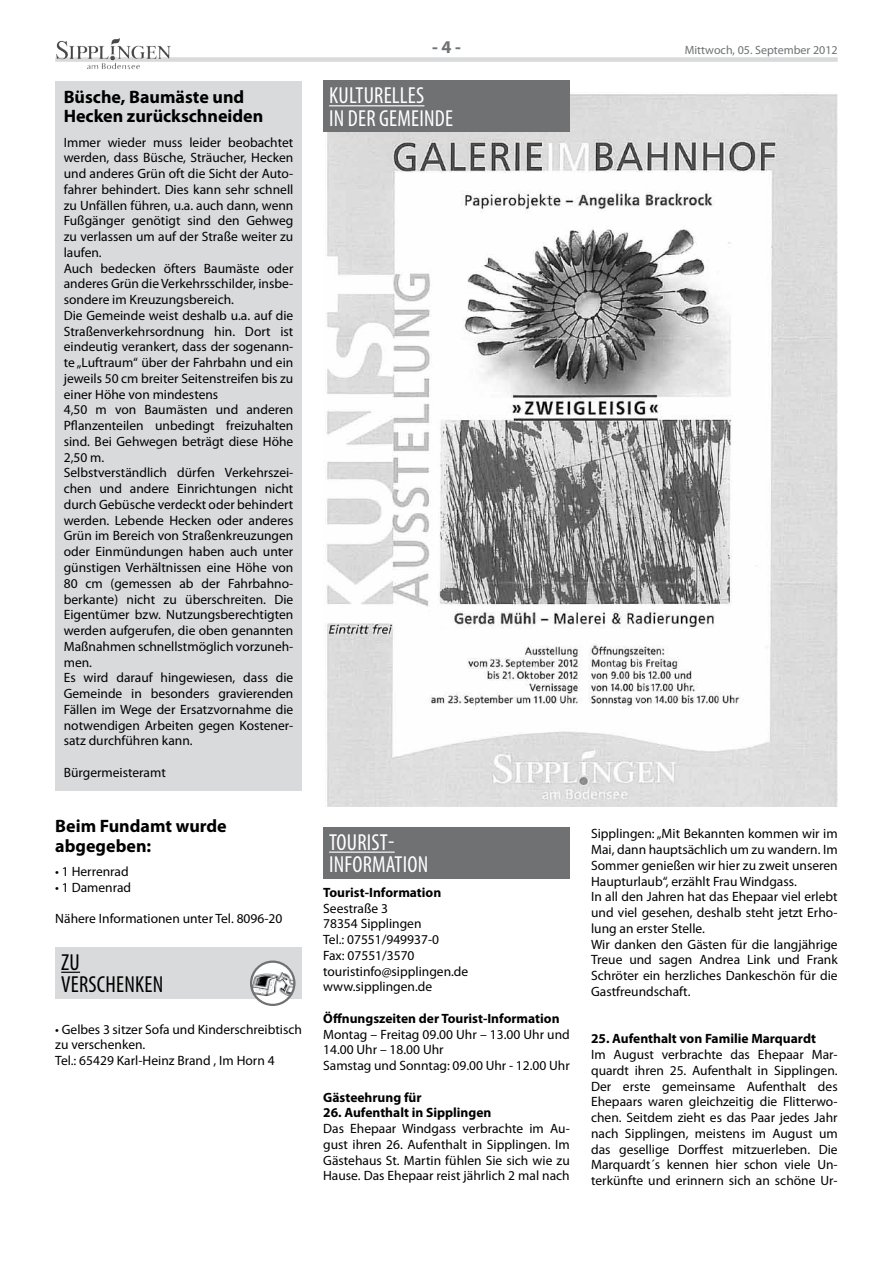
<style>
.page{position:relative;width:893px;height:1263px;background:#fff}
.page>*{position:absolute;margin:0;border:0;box-sizing:border-box;transform-origin:0 0}
.t1{font:condensed 23.25px/22.5px "Myriad Pro";letter-spacing:.01em;color:#fff}
.t2{font:condensed 23.25px/22.5px "Myriad Pro";letter-spacing:.01em;color:#000}
.t3{font:700 18px/19.5px "Myriad Pro";color:#000}
.t4{font:700 18px "Myriad Pro";color:#707172}
.t5{font:13.5px/15.8px "Myriad Pro";color:#000}
.t6{font:700 13.5px "Myriad Pro";color:#000}
.t7{font:12px "Myriad Pro";color:#707172}
</style>
<div class="page">
<div style="left:55px;top:57px;width:783px;height:5px;background:#d9dadb"></div>
<img style="left:56px;top:37px;width:64px;height:22px">
<div style="left:55px;top:81px;width:247px;height:710px;background:#d9dadb"></div>
<div style="left:55px;top:947px;width:247px;height:51px;background:#d9dadb"></div>
<svg style="left:61px;top:972px;width:19px;height:1px"></svg>
<svg style="left:251px;top:962px;width:43px;height:43px"></svg>
<img style="left:251px;top:970px;width:43px;height:27px">
<div style="left:250px;top:960px;width:45px;height:46px;border:2px solid #707172;border-radius:50%"></div>
<img style="left:326px;top:94px;width:512px;height:713px">
<div style="left:323px;top:827px;width:247px;height:51px;background:#707172"></div>
<hr style="left:329px;top:851px;width:66px;height:2px;background:#fff">
<div style="left:323px;top:81px;width:247px;height:51px;background:#707172"></div>
<hr style="left:329px;top:105px;width:95px;height:1px;background:#fff">
<h2 class="t3" style="left:64px;top:86px;width:201px">Büsche, Baumäste und<br>Hecken zurückschneiden</h2>
<p class="t5" style="left:64px;top:134px;width:231px">Immer wieder muss leider beobachtet werden, dass Büsche, Sträucher, Hecken und anderes Grün oft die Sicht der Auto&shy;fahrer behindert. Dies kann sehr schnell zu Unfällen führen, u.a. auch dann, wenn Fußgänger genötigt sind den Gehweg zu verlassen um auf der Straße weiter zu laufen.<br>Auch bedecken öfters Baumäste oder anderes Grün die Verkehrsschilder, insbe&shy;sondere im Kreuzungsbereich.<br>Die Gemeinde weist deshalb u.a. auf die Straßenverkehrsordnung hin. Dort ist eindeutig verankert, dass der sogenann&shy;te „Luftraum“ über der Fahrbahn und ein jeweils 50 cm breiter Seitenstreifen bis zu einer Höhe von mindestens<br>4,50 m von Baumästen und anderen Pflanzenteilen unbedingt freizuhalten sind. Bei Gehwegen beträgt diese Höhe 2,50 m.<br>Selbstverständlich dürfen Verkehrszei&shy;chen und andere Einrichtungen nicht durch Gebüsche verdeckt oder behindert werden. Lebende Hecken oder anderes Grün im Bereich von Straßenkreuzungen oder Einmündungen haben auch unter günstigen Verhältnissen eine Höhe von 80 cm (gemessen ab der Fahrbahno&shy;berkante) nicht zu überschreiten. Die Eigentümer bzw. Nutzungsberechtigten werden aufgerufen, die oben genannten Maßnahmen schnellstmöglich vorzuneh&shy;men.<br>Es wird darauf hingewiesen, dass die Gemeinde in besonders gravierenden Fällen im Wege der Ersatzvornahme die notwendigen Arbeiten gegen Kostener&shy;satz durchführen kann.</p>
<p class="t5" style="left:64px;top:764px;width:104px">Bürgermeisteramt</p>
<h2 class="t3" style="left:55px;top:816px;width:173px">Beim Fundamt wurde abgegeben:</h2>
<p class="t5" style="left:55px;top:863px;width:75px">• 1 Herrenrad</p>
<p class="t5" style="left:55px;top:879px;width:77px">• 1 Damenrad</p>
<p class="t5" style="left:55px;top:911px;width:229px">Nähere Informationen unter Tel. 8096-20</p>
<h1 class="t2" style="left:61px;top:951px;width:104px">ZU<br>VERSCHENKEN</h1>
<p class="t5" style="left:55px;top:1021px;width:248px">• Gelbes 3 sitzer Sofa und Kinderschreibtisch zu verschenken.<br>Tel.: 65429 Karl-Heinz Brand , Im Horn 4</p>
<h2 class="t4" style="left:432px;top:35px;width:30px">- 4 -</h2>
<p class="t7" style="left:685px;top:43px;width:155px">Mittwoch, 05. September 2012</p>
<h1 class="t1" style="left:329px;top:84px;width:125px">KULTURELLES<br>IN DER GEMEINDE</h1>
<h1 class="t1" style="left:329px;top:830px;width:101px">TOURIST-<br>INFORMATION</h1>
<p class="t6" style="left:323px;top:883px;width:120px">Tourist-Information</p>
<p class="t5" style="left:323px;top:900px;width:147px">Seestraße 3<br>78354 Sipplingen<br>Tel.: 07551/949937-0<br>Fax: 07551/3570 touristinfo@sipplingen.de www.sipplingen.de</p>
<p class="t6" style="left:323px;top:1009px;width:238px">Öffnungszeiten der Tourist-Information</p>
<p class="t5" style="left:323px;top:1026px;width:248px">Montag – Freitag 09.00 Uhr – 13.00 Uhr und<br>14.00 Uhr – 18.00 Uhr<br>Samstag und Sonntag: 09.00 Uhr - 12.00 Uhr</p>
<p class="t6" style="left:323px;top:1088px;width:100px">Gästeehrung für</p>
<p class="t6" style="left:323px;top:1104px;width:170px">26. Aufenthalt in Sipplingen</p>
<p class="t5" style="left:323px;top:1120px;width:248px;text-align:justify">Das Ehepaar Windgass verbrachte im Au&shy;gust ihren 26. Aufenthalt in Sipplingen. Im Gästehaus St. Martin fühlen Sie sich wie zu Hause. Das Ehepaar reist jährlich 2 mal nach</p>
<p class="t5" style="left:591px;top:826px;width:248px">Sipplingen: „Mit Bekannten kommen wir im Mai, dann hauptsächlich um zu wandern. Im Sommer genießen wir hier zu zweit unseren Haupturlaub“, erzählt Frau Windgass.<br>In all den Jahren hat das Ehepaar viel erlebt und viel gesehen, deshalb steht jetzt Erho&shy;lung an erster Stelle.<br>Wir danken den Gästen für die langjährige Treue und sagen Andrea Link und Frank Schröter ein herzliches Dankeschön für die Gastfreundschaft.</p>
<p class="t6" style="left:591px;top:1030px;width:226px">25. Aufenthalt von Familie Marquardt</p>
<p class="t5" style="left:591px;top:1046px;width:248px;text-align:justify">Im August verbrachte das Ehepaar Mar&shy;quardt ihren 25. Aufenthalt in Sipplingen.<br>Der erste gemeinsame Aufenthalt des Ehepaars waren gleichzeitig die Flitterwo&shy;chen. Seitdem zieht es das Paar jedes Jahr nach Sipplingen, meistens im August um das gesellige Dorffest mitzuerleben. Die Marquardt´s kennen hier schon viele Un&shy;terkünfte und erinnern sich an schöne Ur-</p>
</div>
